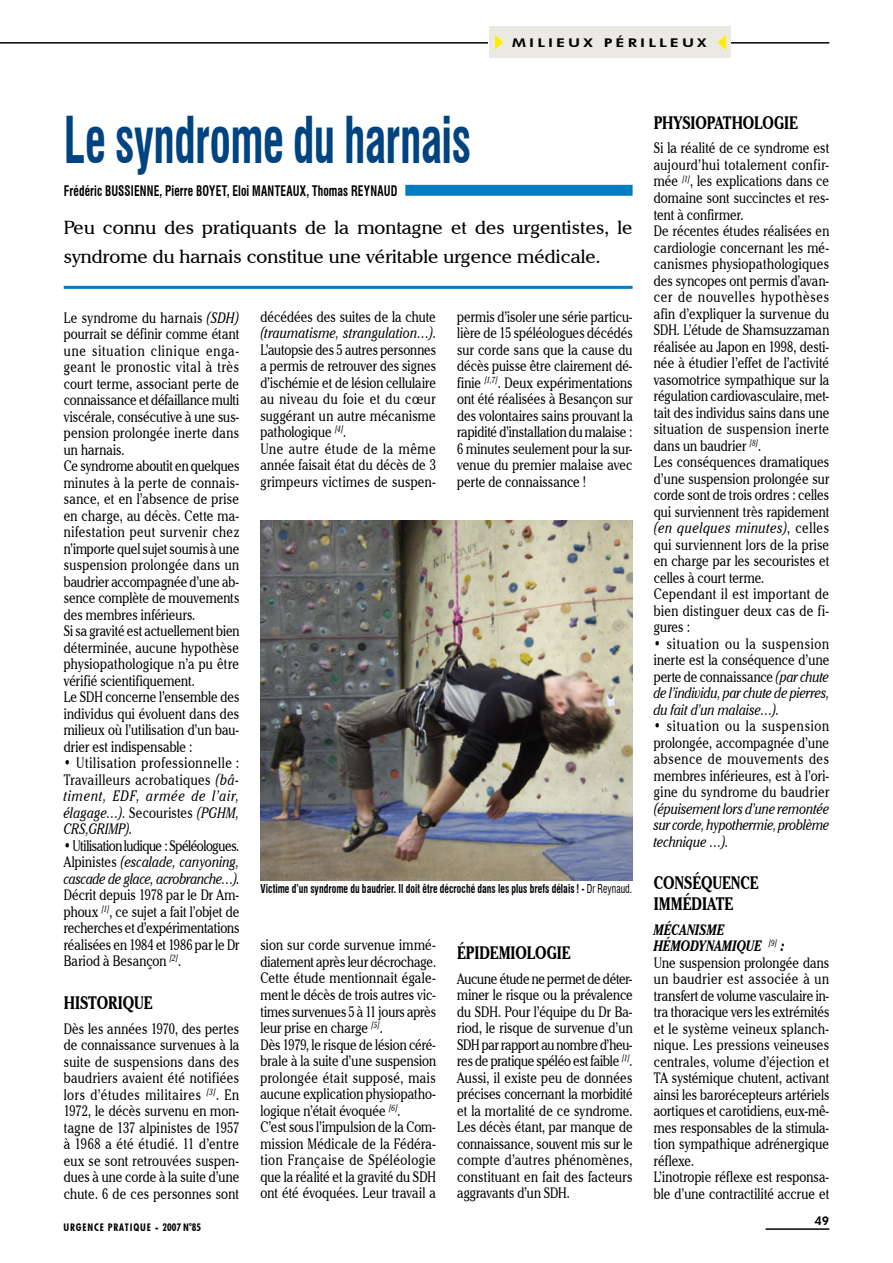
<style>
.page{position:relative;width:893px;height:1263px;background:#fff}
.page>*{position:absolute;margin:0;border:0;box-sizing:border-box;transform-origin:0 0}
.t1{font:700 condensed 63px "Swiss 721 BT";letter-spacing:-.01em;color:#004381;scale:.7 1}
.t2{font:18.75px/29.2px "Cheltenham IT Cby BT";color:#000}
.t3{font:700 18px/21px "Cheltenham IT Cby BT";letter-spacing:-.005em;color:#000;scale:.8 1}
.t4{font:15px/16.5px "Cheltenham IT Cby BT";letter-spacing:.01em;color:#000;text-align:justify;scale:.8 1}
.t5{font:italic 15px/16.5px "Cheltenham IT Cby BT";letter-spacing:-.005em;color:#000;text-align:justify;scale:.8 1}
.t6{font:700 condensed 14.25px "Swiss 721 BT";letter-spacing:.01em;color:#000;scale:.8 1}
.t7{font:700 condensed 12px "Swiss 721 BT";letter-spacing:.005em;color:#000;scale:.8 1}
.t8{font:800 12px "Futura BT";letter-spacing:.2em;color:#000;scale:1.3 1}
.t9{font:800 12px "Futura BT";letter-spacing:.2em;color:#000}
.t10{font:700 condensed 10.5px "Futura BT";letter-spacing:.08em;color:#000}
.t11{font:700 condensed 6.15px "Futura BT";color:#000}
.s1{font-style:italic}
.s2{font-weight:400}
.s3{font-style:normal}
.s4{font-weight:700;font-style:italic}
</style>
<div class="page">
<hr style="left:0;top:42px;width:829px;height:2px;background:#000">
<hr style="left:765px;top:1228px;width:64px;height:2px;background:#000">
<div style="left:489px;top:26px;width:241px;height:32px;background:#ebeae2"></div>
<svg style="left:494px;top:35px;width:10px;height:15px"></svg>
<svg style="left:717px;top:35px;width:10px;height:15px"></svg>
<div style="left:405px;top:185px;width:228px;height:11px;background:#007cc1"></div>
<hr style="left:64px;top:286px;width:569px;height:3px;background:#007cc1">
<img style="left:260px;top:520px;width:373px;height:360px">
<p class="t8" style="left:512px;top:36px;width:151px">MILIEUX PÉRILLEUX</p>
<h1 class="t1" style="left:64px;top:102px;width:583px">Le syndrome du harnais</h1>
<p class="t6" style="left:64px;top:182px;width:418px">Frédéric BUSSIENNE, Pierre BOYET, Eloi MANTEAUX, Thomas REYNAUD</p>
<p class="t2" style="left:64px;top:212px;width:570px">Peu connu des pratiquants de la montagne et des urgentistes, le syndrome du harnais constitue une véritable urgence médicale.</p>
<p class="t4" style="left:64px;top:309px;width:221px;text-align:left">Le syndrome du harnais <span class="s1">(SDH) </span>pourrait se définir comme étant une situation clinique enga&shy;geant le pronostic vital à très court terme, associant perte de connaissance et défaillance multi viscérale, consécutive à une sus&shy;pension prolongée inerte dans un harnais.<br>Ce syndrome aboutit en quelques minutes à la perte de connais&shy;sance, et en l’absence de prise en charge, au décès. Cette ma&shy;nifestation peut survenir chez n’importe quel sujet soumis à une suspension prolongée dans un baudrier accompagnée d’une ab&shy;sence complète de mouvements des membres inférieurs.<br>Si sa gravité est actuellement bien déterminée, aucune hypothèse physiopathologique n’a pu être vérifié scientifiquement.<br>Le SDH concerne l’ensemble des individus qui évoluent dans des milieux où l’utilisation d’un bau&shy;drier est indispensable :</p>
<p class="t4" style="left:64px;top:754px;width:221px">• Utilisation professionnelle :<br>Travailleurs acrobatiques <span class="s1">(bâ&shy;timent, EDF, armée de l’air, élagage…)</span>. Secouristes <span class="s1">(PGHM, CRS,GRIMP)</span>.</p>
<p class="t4" style="left:64px;top:837px;width:221px">• Utilisation ludique : Spéléologues.<br>Alpinistes <span class="s1">(escalade, canyoning, cascade de glace, acrobranche…)</span>.<br>Décrit depuis 1978 par le Dr Am&shy;phoux <sup>[1]</sup>, ce sujet a fait l’objet de recherches et d’expérimentations réalisées en 1984 et 1986 par le Dr Bariod à Besançon <sup>[2]</sup>.</p>
<p class="t3" style="left:64px;top:991px;width:112px">HISTORIQUE</p>
<p class="t4" style="left:64px;top:1020px;width:221px">Dès les années 1970, des pertes de connaissance survenues à la suite de suspensions dans des baudriers avaient été notifiées lors d’études militaires <sup>[3]</sup>. En 1972, le décès survenu en mon&shy;tagne de 137 alpinistes de 1957 à 1968 a été étudié. 11 d’entre eux se sont retrouvées suspen&shy;dues à une corde à la suite d’une chute. 6 de ces personnes sont</p>
<p class="t11" style="left:189px;top:1220px;width:4px">o</p>
<p class="t10" style="left:64px;top:1221px;width:139px">URGENCE PRATIQUE - 2007 N 85</p>
<p class="t4" style="left:260px;top:308px;width:221px;text-align:left">décédées des suites de la chute <span class="s1">(traumatisme, strangulation…)</span>.<br>L’autopsie des 5 autres personnes a permis de retrouver des signes d’ischémie et de lésion cellulaire au niveau du foie et du cœur suggérant un autre mécanisme pathologique <sup>[4]</sup>.<br>Une autre étude de la même année faisait état du décès de 3 grimpeurs victimes de suspen-</p>
<p class="t4" style="left:457px;top:308px;width:221px">permis d’isoler une série particu&shy;lière de 15 spéléologues décédés sur corde sans que la cause du décès puisse être clairement dé&shy;finie <sup>[1,7]</sup>. Deux expérimentations ont été réalisées à Besançon sur des volontaires sains prouvant la rapidité d’installation du malaise :<br>6 minutes seulement pour la sur&shy;venue du premier malaise avec perte de connaissance !</p>
<p class="t7" style="left:260px;top:881px;width:466px">Victime d’un syndrome du baudrier. Il doit être décroché dans les plus brefs délais ! - <span class="s2">Dr Reynaud.</span></p>
<p class="t4" style="left:260px;top:937px;width:221px;text-align:left">sion sur corde survenue immé&shy;diatement après leur décrochage.<br>Cette étude mentionnait égale&shy;ment le décès de trois autres vic&shy;times survenues 5 à 11 jours après leur prise en charge <sup>[5]</sup>.<br>Dès 1979, le risque de lésion céré&shy;brale à la suite d’une suspension prolongée était supposé, mais aucune explication physiopatho&shy;logique n’était évoquée <sup>[6]</sup>.<br>C’est sous l’impulsion de la Com&shy;mission Médicale de la Fédéra&shy;tion Française de Spéléologie que la réalité et la gravité du SDH ont été évoquées. Leur travail a</p>
<p class="t3" style="left:457px;top:942px;width:143px">ÉPIDEMIOLOGIE</p>
<p class="t4" style="left:457px;top:970px;width:221px">Aucune étude ne permet de déter&shy;miner le risque ou la prévalence du SDH. Pour l’équipe du Dr Ba&shy;riod, le risque de survenue d’un SDH par rapport au nombre d’heu&shy;res de pratique spéléo est faible <sup>[1]</sup>.<br>Aussi, il existe peu de données précises concernant la morbidité et la mortalité de ce syndrome.<br>Les décès étant, par manque de connaissance, souvent mis sur le compte d’autres phénomènes, constituant en fait des facteurs aggravants d’un SDH.</p>
<p class="t3" style="left:654px;top:111px;width:182px">PHYSIOPATHOLOGIE</p>
<p class="t4" style="left:654px;top:140px;width:221px;text-align:left">Si la réalité de ce syndrome est aujourd’hui totalement confir&shy;mée <sup>[1]</sup>, les explications dans ce domaine sont succinctes et res&shy;tent à confirmer.<br>De récentes études réalisées en cardiologie concernant les mé&shy;canismes physiopathologiques des syncopes ont permis d’avan&shy;cer de nouvelles hypothèses afin d’expliquer la survenue du<br>SDH. L’étude de Shamsuzzaman réalisée au Japon en 1998, desti&shy;née à étudier l’effet de l’activité vasomotrice sympathique sur la régulation cardiovasculaire, met&shy;tait des individus sains dans une situation de suspension inerte dans un baudrier <sup>[8]</sup>.<br>Les conséquences dramatiques d’une suspension prolongée sur corde sont de trois ordres : celles qui surviennent très rapidement <span class="s1">(en quelques minutes)</span>, celles qui surviennent lors de la prise en charge par les secouristes et celles à court terme.<br>Cependant il est important de bien distinguer deux cas de fi&shy;gures :</p>
<p class="t4" style="left:654px;top:635px;width:221px">• situation ou la suspension inerte est la conséquence d’une perte de connaissance <span class="s1">(par chute de l’individu, par chute de pierres, du fait d’un malaise…)</span>.</p>
<p class="t4" style="left:654px;top:717px;width:221px">• situation ou la suspension prolongée, accompagnée d’une absence de mouvements des membres inférieures, est à l’ori&shy;gine du syndrome du baudrier</p>
<p class="t5" style="left:654px;top:800px;width:221px">(épuisement lors d’une remontée sur corde, hypothermie, problème technique …)<span class="s3">.</span></p>
<p class="t3" style="left:654px;top:872px;width:133px">CONSÉQUENCE<br>IMMÉDIATE</p>
<p class="t4" style="left:654px;top:921px;width:221px;text-align:left"><span class="s4">MÉCANISME<br>HÉMODYNAMIQUE</span> <sup>[9]</sup> <span class="s4">:<br></span>Une suspension prolongée dans un baudrier est associée à un transfert de volume vasculaire in&shy;tra thoracique vers les extrémités et le système veineux splanch&shy;nique. Les pressions veineuses centrales, volume d’éjection et<br>TA systémique chutent, activant ainsi les barorécepteurs artériels aortiques et carotidiens, eux-mê&shy;mes responsables de la stimula&shy;tion sympathique adrénergique réflexe.<br>L’inotropie réflexe est responsa&shy;ble d’une contractilité accrue et</p>
<p class="t9" style="left:815px;top:1213px;width:16px">49</p>
</div>
